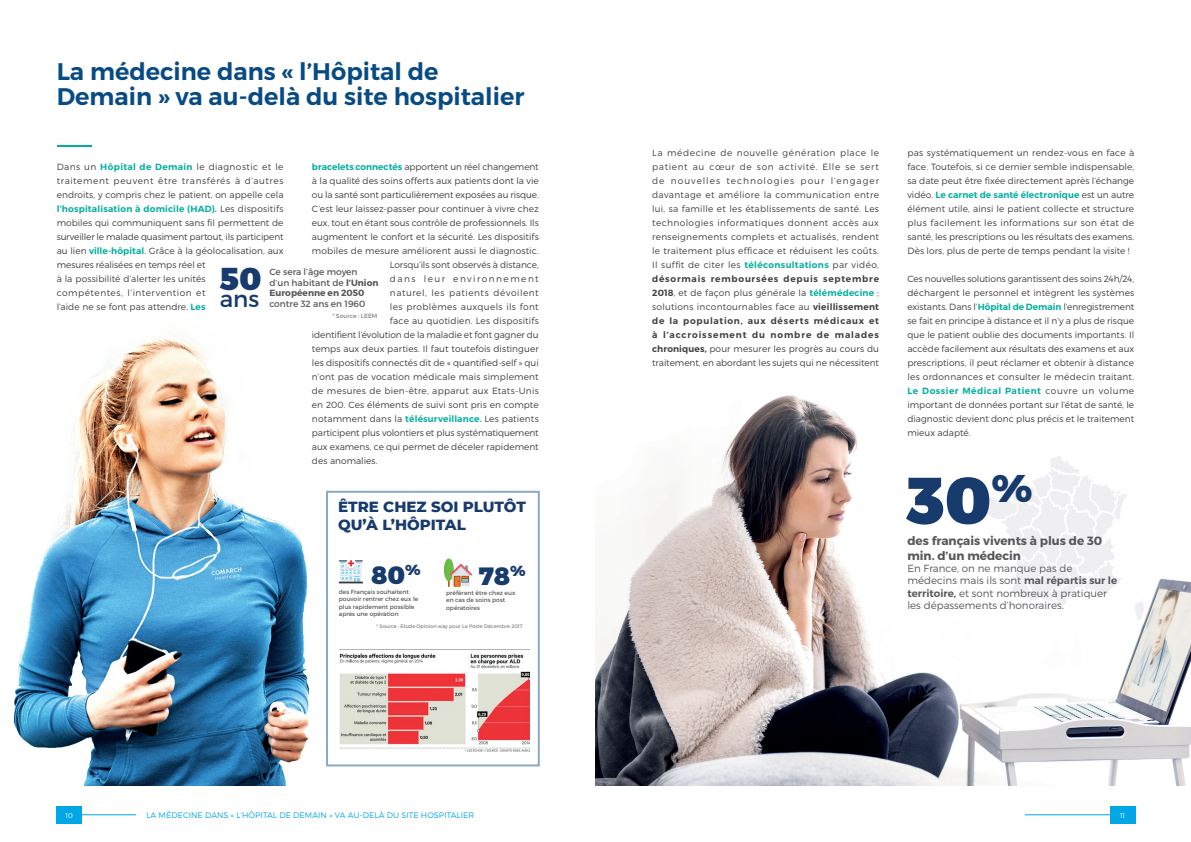
<style>
.page{position:relative;width:1191px;height:842px;background:#fff}
.page>*{position:absolute;margin:0;border:0;box-sizing:border-box;transform-origin:0 0}
.t1{font:900 66.1px "Montserrat";color:#183b6e}
.t2{font:900 31.6px "Montserrat";color:#183b6e}
.t3{font:900 25px "Montserrat";color:#183b6e}
.t4{font:600 24px/25px "Montserrat";color:#084b84}
.t5{font:23px "Montserrat";color:#183b6e}
.t6{font:800 15px/18px "Montserrat";color:#183b6e}
.t7{font:700 12px/14.4px "Montserrat";color:#57585a}
.t8{font:300 10.3px/12.3px "Montserrat";color:#57585a}
.t9{font:300 9px/14px "Montserrat";letter-spacing:.005em;color:#3e3e3f;text-align:justify}
.t10{font:9px/10.8px "Montserrat";color:#57585a}
.t11{font:300 9px "Montserrat";letter-spacing:-.015em;color:#3e3e3f}
.t12{font:300 9px "Montserrat";letter-spacing:.025em;color:#3e3e3f}
.t13{font:300 9px "Montserrat";letter-spacing:.06em;color:#3e3e3f}
.t14{font:300 9px "Montserrat";letter-spacing:.04em;color:#3e3e3f}
.t15{font:300 9px "Montserrat";letter-spacing:.16em;color:#3e3e3f}
.t16{font:300 8px "Montserrat";letter-spacing:.01em;color:#00a6e5}
.t17{font:300 7px "Montserrat";color:#fff}
.t18{font:6px/7.2px "Montserrat";color:#57585a}
.t19{font:6px "Montserrat";color:#7f8384}
.t20{font:5px "Montserrat";color:#7f8384}
.s1{font-weight:600;color:#00aea0}
.s2{font-weight:700}
.s3{font-weight:600}
</style>
<div class="page">
<hr style="left:57px;top:145px;width:35px;height:2px;background:#00aea0">
<img style="left:595px;top:395px;width:596px;height:390px">
<svg style="left:973px;top:454px;width:172px;height:169px"></svg>
<img style="left:14px;top:338px;width:505px;height:448px">
<div style="left:346px;top:558px;width:10px;height:10px;background:#fff;border-radius:50%"></div>
<svg style="left:339px;top:560px;width:24px;height:23px"></svg>
<svg style="left:444px;top:558px;width:28px;height:28px"></svg>
<img style="left:339px;top:649px;width:191px;height:103px">
<div style="left:1109px;top:806px;width:26px;height:17px;background:#00a6e5"></div>
<div style="left:56px;top:806px;width:26px;height:17px;background:#00a6e5"></div>
<hr style="left:1024px;top:814px;width:85px;height:1px;background:#00a6e5">
<hr style="left:82px;top:814px;width:54px;height:1px;background:#00a6e5">
<h3 class="t4" style="left:57px;top:59px;width:469px">La médecine dans « l’Hôpital de<br>Demain » va au-delà du site hospitalier</h3>
<p class="t9" style="left:57px;top:159px;width:228px;text-align:left">Dans un <span class="s1">Hôpital de Demain</span> le diagnostic et le traitement peuvent être transférés à d’autres endroits, y compris chez le patient, on appelle cela <span class="s1">l’hospitalisation à domicile (HAD).</span> Les dispositifs mobiles qui communiquent sans fil permettent de surveiller le malade quasiment partout, ils participent au lien <span class="s1">ville-hôpital</span>. Grâce à la géolocalisation, aux mesures réalisées en temps réel et<br>à la possibilité d’alerter les unités<br>compétentes, l’intervention et<br>l’aide ne se font pas attendre. <span class="s1">Les</span></p>
<p class="t9" style="left:312px;top:159px;width:228px"><span class="s1">bracelets connectés</span> apportent un réel changement</p>
<p class="t9" style="left:312px;top:173px;width:228px">à la qualité des soins offerts aux patients dont la vie</p>
<p class="t9" style="left:312px;top:187px;width:228px">ou la santé sont particulièrement exposées au risque.</p>
<p class="t9" style="left:312px;top:201px;width:228px">C’est leur laissez-passer pour continuer à vivre chez</p>
<p class="t9" style="left:312px;top:215px;width:228px">eux, tout en étant sous contrôle de professionnels. Ils</p>
<p class="t9" style="left:312px;top:229px;width:228px">augmentent le confort et la sécurité. Les dispositifs</p>
<p class="t9" style="left:312px;top:243px;width:228px">mobiles de mesure améliorent aussi le diagnostic.</p>
<p class="t9" style="left:390px;top:257px;width:150px">Lorsqu’ils sont observés à distance,</p>
<p class="t15" style="left:390px;top:273px;width:150px">dans leur environnement</p>
<p class="t13" style="left:390px;top:287px;width:150px">naturel, les patients dévoilent</p>
<p class="t14" style="left:390px;top:301px;width:150px">les problèmes auxquels ils font</p>
<p class="t9" style="left:390px;top:313px;width:150px">face au quotidien. Les dispositifs</p>
<p class="t11" style="left:312px;top:329px;width:228px">identifient l’évolution de la maladie et font gagner du</p>
<p class="t9" style="left:312px;top:341px;width:228px">temps aux deux parties. Il faut toutefois distinguer</p>
<p class="t9" style="left:312px;top:355px;width:228px">les dispositifs connectés dit de « quantified-self » qui</p>
<p class="t9" style="left:312px;top:369px;width:228px">n’ont pas de vocation médicale mais simplement</p>
<p class="t12" style="left:312px;top:385px;width:228px">de mesures de bien-être, apparut aux Etats-Unis</p>
<p class="t9" style="left:312px;top:397px;width:228px">en 200. Ces éléments de suivi sont pris en compte</p>
<p class="t9" style="left:312px;top:411px;width:228px">notamment dans la <span class="s1">télésurveillance.</span> Les patients</p>
<p class="t9" style="left:312px;top:425px;width:228px">participent plus volontiers et plus systématiquement</p>
<p class="t9" style="left:312px;top:439px;width:228px">aux examens, ce qui permet de déceler rapidement</p>
<p class="t9" style="left:312px;top:453px;width:67px">des anomalies.</p>
<h2 class="t2" style="left:220px;top:259px;width:43px">50</h2>
<h3 class="t5" style="left:220px;top:285px;width:41px">ans</h3>
<p class="t10" style="left:269px;top:266px;width:111px">Ce sera l’âge moyen d’un habitant de <span class="s2">l’Union<br>Européenne en 2050</span></p>
<p class="t10" style="left:269px;top:299px;width:97px">contre 32 ans en 1960</p>
<p class="t19" style="left:332px;top:312px;width:47px">* Source : LEEM</p>
<h3 class="t6" style="left:338px;top:497px;width:189px">ÊTRE CHEZ SOI PLUTÔT<br>QU’À L’HÔPITAL</h3>
<h3 class="t3" style="left:371px;top:559px;width:51px">80<sup>%</sup></h3>
<p class="t18" style="left:339px;top:588px;width:81px">des Français souhaitent pouvoir rentrer chez eux le plus rapidement possible après une opération</p>
<h3 class="t3" style="left:478px;top:560px;width:49px">78<sup>%</sup></h3>
<p class="t18" style="left:446px;top:589px;width:71px">préfèrent être chez eux en cas de soins post opératoires</p>
<p class="t20" style="left:376px;top:623px;width:148px">* Source : Etude Opinion way pour La Poste Décembre 2017</p>
<p class="t9" style="left:652px;top:145px;width:228px">La médecine de nouvelle génération place le patient au cœur de son activité. Elle se sert de nouvelles technologies pour l’engager davantage et améliore la communication entre lui, sa famille et les établissements de santé. Les technologies informatiques donnent accès aux renseignements complets et actualisés, rendent le traitement plus efficace et réduisent les coûts.<br>Il suffit de citer les <span class="s1">téléconsultations</span> par vidéo, <span class="s3">désormais remboursées depuis septembre 2018</span>, et de façon plus générale la <span class="s1">télémédecine</span> ; solutions incontournables face au <span class="s3">vieillissement de la population, aux déserts médicaux et à l’accroissement du nombre de malades chroniques,</span> pour mesurer les progrès au cours du traitement, en abordant les sujets qui ne nécessitent</p>
<p class="t9" style="left:907px;top:146px;width:228px">pas systématiquement un rendez-vous en face à face. Toutefois, si ce dernier semble indispensable, sa date peut être fixée directement après l’échange vidéo. <span class="s1">Le carnet de santé électronique</span> est un autre élément utile, ainsi le patient collecte et structure plus facilement les informations sur son état de santé, les prescriptions ou les résultats des examens.<br>Dès lors, plus de perte de temps pendant la visite !</p>
<p class="t9" style="left:907px;top:272px;width:228px">Ces nouvelles solutions garantissent des soins 24h/24, déchargent le personnel et intègrent les systèmes existants. Dans l’<span class="s1">Hôpital de Demain</span> l’enregistrement se fait en principe à distance et il n’y a plus de risque que le patient oublie des documents importants. Il accède facilement aux résultats des examens et aux prescriptions, il peut réclamer et obtenir à distance les ordonnances et consulter le médecin traitant.<br><span class="s1">Le Dossier Médical Patient</span> couvre un volume important de données portant sur l’état de santé, le diagnostic devient donc plus précis et le traitement mieux adapté.</p>
<h1 class="t1" style="left:906px;top:459px;width:128px">30<sup>%</sup></h1>
<h3 class="t7" style="left:907px;top:534px;width:196px">des français vivents à plus de 30 min. d’un médecin</h3>
<p class="t8" style="left:907px;top:562px;width:211px">En France, on ne manque pas de médecins mais ils sont <span class="s3">mal répartis sur le territoire,</span> et sont nombreux à pratiquer les dépassements d’honoraires.</p>
<p class="t17" style="left:65px;top:811px;width:9px">10</p>
<p class="t16" style="left:146px;top:810px;width:329px">LA MÉDECINE DANS « L’HÔPITAL DE DEMAIN » VA AU-DELÀ DU SITE HOSPITALIER</p>
<p class="t17" style="left:1120px;top:811px;width:7px">11</p>
</div>
